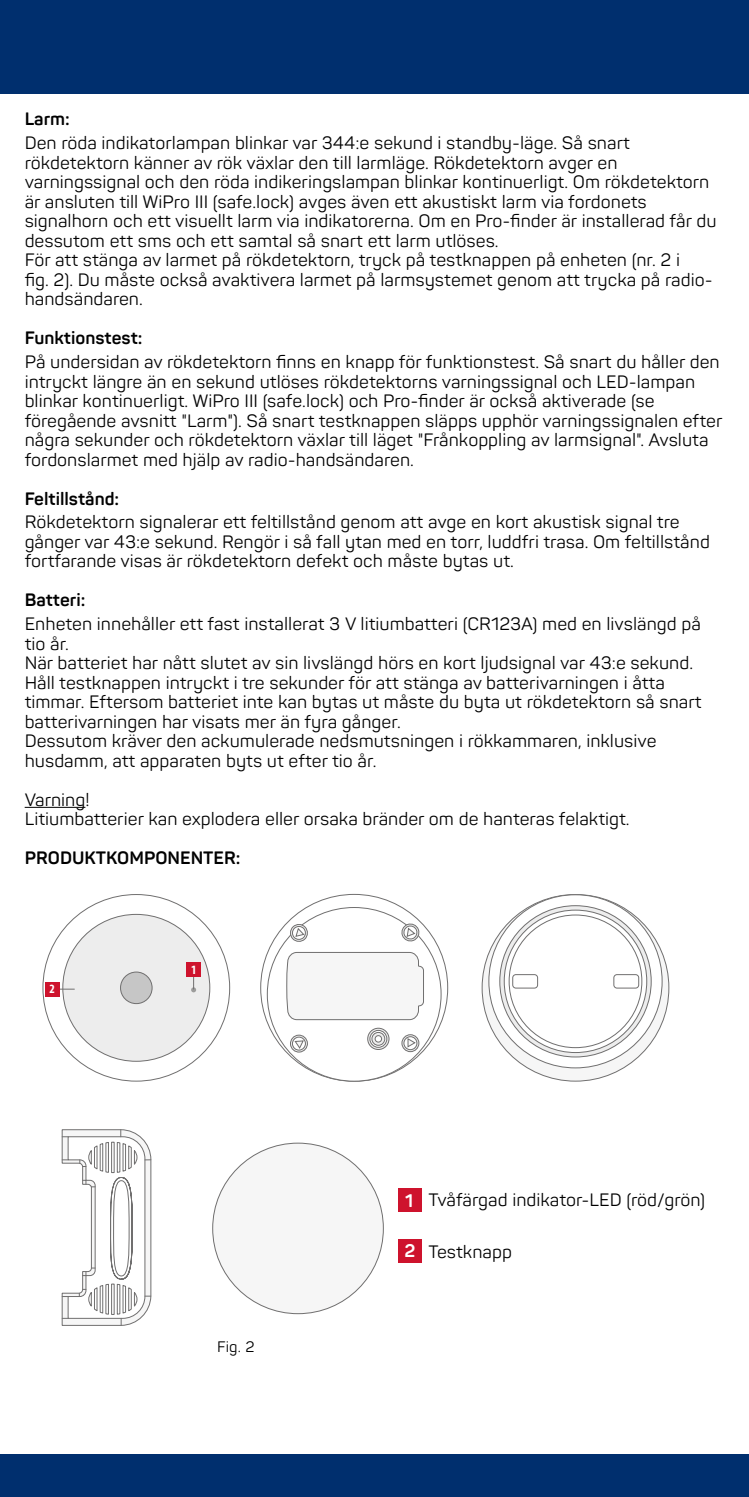
<style>
.page{position:relative;width:749px;height:1497px;background:#fff}
.page>*{position:absolute;margin:0;border:0;box-sizing:border-box;transform-origin:0 0}
.t1{font:700 18px "Panton";color:#fff}
.t2{font:17.7px/19.5px "Panton";color:#000}
.t3{font:700 17.7px "Panton";color:#000}
.t4{font:15px "Panton";color:#000}
.t5{font:700 condensed 12.6px "Myriad Pro";color:#fff}
</style>
<div class="page">
<div style="left:0;top:0;width:748px;height:94px;background:#002f6e"></div>
<div style="left:0;top:1454px;width:748px;height:43px;background:#002f6e"></div>
<hr style="left:25px;top:807px;width:60px;height:1px;background:#000">
<div style="left:63px;top:914px;width:147px;height:147px;background:#ededed;border-radius:50%"></div>
<div style="left:120px;top:972px;width:32px;height:31px;background:#c6c6c6;border-radius:50%"></div>
<div style="left:120px;top:972px;width:32px;height:32px;border:1px solid #706f6f;border-radius:50%"></div>
<svg style="left:59px;top:988px;width:15px;height:1px"></svg>
<svg style="left:191px;top:977px;width:5px;height:15px"></svg>
<div style="left:45px;top:982px;width:14px;height:14px;background:#ce132d"></div>
<div style="left:186px;top:962px;width:15px;height:15px;background:#ce132d"></div>
<svg style="left:260px;top:894px;width:187px;height:187px"></svg>
<div style="left:267px;top:907px;width:174px;height:174px;background:#fff;border-radius:50%"></div>
<svg style="left:286px;top:952px;width:138px;height:68px"></svg>
<svg style="left:367px;top:1028px;width:22px;height:21px"></svg>
<div style="left:367px;top:1028px;width:22px;height:21px;border:1px solid #706f6f;border-radius:50%"></div>
<svg style="left:370px;top:1030px;width:16px;height:17px"></svg>
<div style="left:369px;top:1030px;width:18px;height:17px;border:1px solid #706f6f;border-radius:50%"></div>
<svg style="left:372px;top:1032px;width:12px;height:13px"></svg>
<div style="left:371px;top:1032px;width:14px;height:13px;border:1px solid #706f6f;border-radius:50%"></div>
<div style="left:375px;top:1035px;width:6px;height:7px;background:#fff;border-radius:50%"></div>
<div style="left:375px;top:1035px;width:6px;height:7px;border:1px solid #706f6f;border-radius:50%"></div>
<svg style="left:402px;top:1035px;width:17px;height:16px"></svg>
<div style="left:401px;top:1034px;width:18px;height:18px;border:1px solid #706f6f;border-radius:50%"></div>
<svg style="left:404px;top:1036px;width:13px;height:13px"></svg>
<div style="left:403px;top:1036px;width:14px;height:14px;border:1px solid #706f6f;border-radius:50%"></div>
<svg style="left:407px;top:1038px;width:8px;height:9px"></svg>
<svg style="left:290px;top:1035px;width:17px;height:17px"></svg>
<div style="left:290px;top:1035px;width:18px;height:17px;border:1px solid #706f6f;border-radius:50%"></div>
<svg style="left:292px;top:1037px;width:13px;height:13px"></svg>
<div style="left:292px;top:1037px;width:14px;height:13px;border:1px solid #706f6f;border-radius:50%"></div>
<svg style="left:295px;top:1040px;width:8px;height:8px"></svg>
<svg style="left:289px;top:923px;width:19px;height:19px"></svg>
<svg style="left:401px;top:923px;width:19px;height:19px"></svg>
<svg style="left:482px;top:894px;width:186px;height:187px;fill:#f6f6f6"></svg>
<svg style="left:488px;top:895px;width:174px;height:173px"></svg>
<svg style="left:499px;top:906px;width:152px;height:151px;background:#cecece"></svg>
<svg style="left:504px;top:910px;width:142px;height:142px"></svg>
<div style="left:509px;top:915px;width:132px;height:132px;background:#fff;border-radius:50%"></div>
<svg style="left:512px;top:974px;width:127px;height:14px"></svg>
<svg style="left:62px;top:1129px;width:89px;height:196px"></svg>
<div style="left:213px;top:1143px;width:170px;height:170px;background:#f6f6f6;border-radius:50%"></div>
<div style="left:398px;top:1188px;width:24px;height:24px;background:#ce132d"></div>
<div style="left:398px;top:1239px;width:24px;height:23px;background:#ce132d"></div>
<p class="t3" style="left:25px;top:108px;width:47px">Larm:</p>
<p class="t2" style="left:25px;top:133px;width:693px">Den röda indikatorlampan blinkar var 344:e sekund i standby-läge. Så snart rökdetektorn känner av rök växlar den till larmläge. Rökdetektorn avger en varningssignal och den röda indikeringslampan blinkar kontinuerligt. Om rökdetektorn är ansluten till WiPro III (safe.lock) avges även ett akustiskt larm via fordonets signalhorn och ett visuellt larm via indikatorerna. Om en Pro-finder är installerad får du dessutom ett sms och ett samtal så snart ett larm utlöses.<br>För att stänga av larmet på rökdetektorn, tryck på testknappen på enheten (nr. 2 i<br>fig. 2). Du måste också avaktivera larmet på larmsystemet genom att trycka på radio&shy;handsändaren.</p>
<p class="t3" style="left:25px;top:327px;width:119px">Funktionstest:</p>
<p class="t2" style="left:25px;top:352px;width:699px">På undersidan av rökdetektorn finns en knapp för funktionstest. Så snart du håller den intryckt längre än en sekund utlöses rökdetektorns varningssignal och LED-lampan blinkar kontinuerligt. WiPro III (safe.lock) och Pro-finder är också aktiverade (se föregående avsnitt "Larm"). Så snart testknappen släpps upphör varningssignalen efter några sekunder och rökdetektorn växlar till läget "Frånkoppling av larmsignal". Avsluta fordonslarmet med hjälp av radio-handsändaren.</p>
<p class="t3" style="left:25px;top:487px;width:96px">Feltillstånd:</p>
<p class="t2" style="left:25px;top:512px;width:686px">Rökdetektorn signalerar ett feltillstånd genom att avge en kort akustisk signal tre gånger var 43:e sekund. Rengör i så fall ytan med en torr, luddfri trasa. Om feltillstånd fortfarande visas är rökdetektorn defekt och måste bytas ut.</p>
<p class="t3" style="left:25px;top:589px;width:62px">Batteri:</p>
<p class="t2" style="left:25px;top:614px;width:678px">Enheten innehåller ett fast installerat 3 V litiumbatteri (CR123A) med en livslängd på tio år.<br>När batteriet har nått slutet av sin livslängd hörs en kort ljudsignal var 43:e sekund.<br>Håll testknappen intryckt i tre sekunder för att stänga av batterivarningen i åtta timmar. Eftersom batteriet inte kan bytas ut måste du byta ut rökdetektorn så snart batterivarningen har visats mer än fyra gånger.<br>Dessutom kräver den ackumulerade nedsmutsningen i rökkammaren, inklusive husdamm, att apparaten byts ut efter tio år.</p>
<p class="t2" style="left:25px;top:789px;width:606px">Varning!<br>Litiumbatterier kan explodera eller orsaka bränder om de hanteras felaktigt.</p>
<p class="t3" style="left:25px;top:847px;width:217px">PRODUKTKOMPONENTER:</p>
<p class="t5" style="left:50px;top:981px;width:7px">2</p>
<p class="t5" style="left:191px;top:962px;width:7px">1</p>
<p class="t4" style="left:217px;top:1337px;width:39px">Fig. 2</p>
<p class="t1" style="left:405px;top:1189px;width:10px">1</p>
<p class="t1" style="left:404px;top:1239px;width:13px">2</p>
<p class="t2" style="left:428px;top:1190px;width:278px">Tvåfärgad indikator-LED (röd/grön)</p>
<p class="t2" style="left:428px;top:1242px;width:85px">Testknapp</p>
</div>
